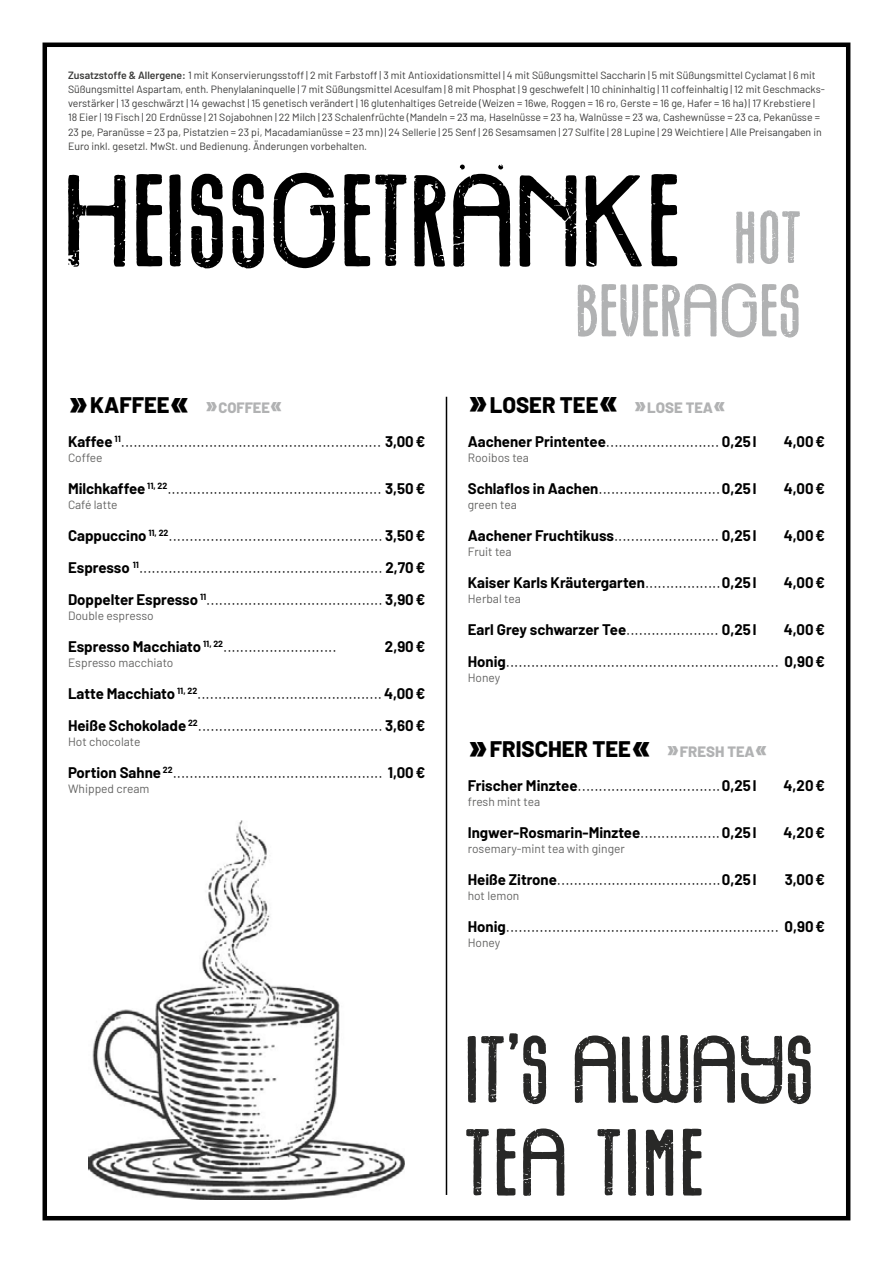
<style>
.page{position:relative;width:893px;height:1263px;background:#fff}
.page>*{position:absolute;margin:0;border:0;box-sizing:border-box;transform-origin:0 0}
.t1{font:107.55px "Triciclo Vintage";letter-spacing:.05em;color:#000}
.t2{font:78px/93px "Triciclo Vintage";letter-spacing:.04em;color:#282827}
.t3{font:60.9px "Triciclo Vintage";letter-spacing:.05em;color:#b1b2b3}
.t4{font:800 22.5px "Barlow";color:#000}
.t5{font:300 15px/32px "Barlow";color:#000;text-align:right}
.t6{font:700 15px "Barlow";color:#000}
.t7{font:12px "Barlow";color:#636362}
.t8{font:10.5px/14.2px "Barlow";color:#3b3b3a}
.s1{font-weight:600}
.s2{font-size:60.9px;color:#b1b2b3}
.s3{font-size:40.5px}
.s4{font-size:25.5px;color:#b1b2b3}
.s5{font-size:15px;color:#b1b2b3}
.s6{font-weight:700}
.s7{font-weight:300}
</style>
<div class="page">
<img style="left:88px;top:821px;width:317px;height:378px">
<div style="left:43px;top:43px;width:807px;height:1177px;border:4px solid #000"></div>
<hr style="left:446px;top:397px;width:1px;height:798px;background:#000">
<svg style="left:498px;top:165px;width:5px;height:4px"></svg>
<svg style="left:460px;top:165px;width:5px;height:4px"></svg>
<p class="t8" style="left:68px;top:67px;width:758px"><span class="s1">Zusatzstoffe &amp; Allergene:</span> 1 mit Konservierungsstoff | 2 mit Farbstoff | 3 mit Antioxidationsmittel | 4 mit Süßungsmittel Saccharin | 5 mit Süßungsmittel Cyclamat | 6 mit Süßungsmittel Aspartam, enth. Phenylalaninquelle | 7 mit Süßungsmittel Acesulfam | 8 mit Phosphat | 9 geschwefelt | 10 chininhaltig | 11 coffeinhaltig | 12 mit Geschmacks&shy;verstärker | 13 geschwärzt | 14 gewachst | 15 genetisch verändert | 16 glutenhaltiges Getreide (Weizen = 16we, Roggen = 16 ro, Gerste = 16 ge, Hafer = 16 ha) | 17 Krebstiere | 18 Eier | 19 Fisch | 20 Erdnüsse | 21 Sojabohnen | 22 Milch | 23 Schalenfrüchte (Mandeln = 23 ma, Haselnüsse = 23 ha, Walnüsse = 23 wa, Cashewnüsse = 23 ca, Pekanüsse = 23 pe, Paranüsse = 23 pa, Pistatzien = 23 pi, Macadamianüsse = 23 mn) | 24 Sellerie | 25 Senf | 26 Sesamsamen | 27 Sulfite | 28 Lupine | 29 Weichtiere | Alle Preisangaben in Euro inkl. gesetzl. MwSt. und Bedienung. Änderungen vorbehalten.</p>
<h1 class="t1" style="left:68px;top:170px;width:734px">HEISSGETRÄNKE <span class="s2">HOT</span></h1>
<h3 class="t3" style="left:578px;top:282px;width:225px">BEVERAGES</h3>
<h3 class="t4" style="left:68px;top:388px;width:216px"><span class="s3">»</span>KAFFEE<span class="s3">«</span> <span class="s4">»</span><span class="s5">COFFEE</span><span class="s4">«</span></h3>
<p class="t5" style="left:68px;top:424px;width:359px"><span class="s6">Kaffee</span> <sup>11</sup>.............................................................. <span class="s6">3,00€</span></p>
<p class="t7" style="left:68px;top:449px;width:36px">Coffee</p>
<p class="t5" style="left:68px;top:471px;width:359px"><span class="s6">Milchkaffee</span> <sup>11,</sup> <sup>22</sup>................................................... <span class="s6">3,50€</span></p>
<p class="t7" style="left:68px;top:496px;width:51px">Café latte</p>
<p class="t5" style="left:68px;top:518px;width:359px;text-align:justify"><span class="s6">Cappuccino</span> <sup>11,</sup> <sup>22</sup>................................................... <span class="s6">3,50€ Espresso</span> <sup>11</sup>.......................................................... <span class="s6">2,70€ Doppelter Espresso</span> <sup>11</sup>.......................................... <span class="s6">3,90€</span></p>
<p class="t7" style="left:68px;top:607px;width:87px">Double espresso</p>
<p class="t5" style="left:68px;top:629px;width:270px"><span class="s6">Espresso Macchiato</span> <sup>11,</sup> <sup>22</sup>...........................</p>
<p class="t7" style="left:68px;top:654px;width:107px">Espresso macchiato</p>
<p class="t6" style="left:385px;top:635px;width:42px">2,90€</p>
<p class="t5" style="left:68px;top:676px;width:359px;text-align:left"><span class="s6">Latte Macchiato</span> <sup>11,</sup> <sup>22</sup>............................................<span class="s6">4,00€<br>Heiße Schokolade</span> <sup>22</sup>............................................ <span class="s6">3,60€</span></p>
<p class="t7" style="left:68px;top:733px;width:74px">Hot chocolate</p>
<p class="t5" style="left:68px;top:755px;width:359px"><span class="s6">Portion Sahne</span> <sup>22</sup>.................................................. <span class="s6">1,00€</span></p>
<p class="t7" style="left:68px;top:780px;width:83px">Whipped cream</p>
<h3 class="t4" style="left:468px;top:388px;width:259px"><span class="s3">»</span>LOSER TEE<span class="s3">«</span> <span class="s4">»</span><span class="s5">LOSE TEA</span><span class="s4">«</span></h3>
<p class="t5" style="left:468px;top:424px;width:290px"><span class="s6">Aachener Printentee</span>........................... <span class="s6">0,25l</span></p>
<p class="t7" style="left:468px;top:449px;width:63px">Rooibos tea</p>
<p class="t6" style="left:784px;top:430px;width:43px">4,00€</p>
<p class="t5" style="left:468px;top:471px;width:290px"><span class="s6">Schlaflos in Aachen</span>.............................<span class="s6">0,25l</span></p>
<p class="t7" style="left:468px;top:496px;width:51px">green tea</p>
<p class="t6" style="left:784px;top:477px;width:43px">4,00€</p>
<p class="t5" style="left:468px;top:518px;width:290px"><span class="s6">Aachener Fruchtikuss</span>......................... <span class="s6">0,25l</span></p>
<p class="t7" style="left:468px;top:543px;width:45px">Fruit tea</p>
<p class="t6" style="left:784px;top:524px;width:43px">4,00€</p>
<p class="t6" style="left:468px;top:571px;width:290px">Kaiser Karls Kräutergarten<span class="s7">..................</span>0,25l</p>
<p class="t7" style="left:468px;top:590px;width:55px">Herbal tea</p>
<p class="t6" style="left:784px;top:571px;width:43px">4,00€</p>
<p class="t6" style="left:468px;top:618px;width:290px">Earl Grey schwarzer Tee<span class="s7">......................</span> 0,25l</p>
<p class="t5" style="left:468px;top:612px;width:359px"><span class="s6">4,00€<br>Honig</span>................................................................. <span class="s6">0,90€</span></p>
<p class="t7" style="left:468px;top:669px;width:34px">Honey</p>
<h3 class="t4" style="left:468px;top:732px;width:301px"><span class="s3">»</span>FRISCHER TEE<span class="s3">«</span> <span class="s4">»</span><span class="s5">FRESH TEA</span><span class="s4">«</span></h3>
<p class="t5" style="left:468px;top:768px;width:290px"><span class="s6">Frischer Minztee</span>..................................<span class="s6">0,25l</span></p>
<p class="t7" style="left:468px;top:793px;width:74px">fresh mint tea</p>
<p class="t6" style="left:468px;top:821px;width:290px">Ingwer-Rosmarin-Minztee<span class="s7">...................</span> 0,25l</p>
<p class="t7" style="left:468px;top:840px;width:159px">rosemary-mint tea with ginger</p>
<p class="t6" style="left:784px;top:774px;width:43px">4,20€</p>
<p class="t6" style="left:784px;top:821px;width:43px">4,20€</p>
<p class="t5" style="left:468px;top:862px;width:290px"><span class="s6">Heiße Zitrone</span>.......................................<span class="s6">0,25l</span></p>
<p class="t7" style="left:468px;top:887px;width:53px">hot lemon</p>
<p class="t6" style="left:785px;top:868px;width:42px">3,00€</p>
<p class="t5" style="left:468px;top:909px;width:359px"><span class="s6">Honig</span>................................................................. <span class="s6">0,90€</span></p>
<p class="t7" style="left:468px;top:934px;width:34px">Honey</p>
<h2 class="t2" style="left:468px;top:1026px;width:347px">IT'S ALWAYS<br>TEA TIME</h2>
</div>
